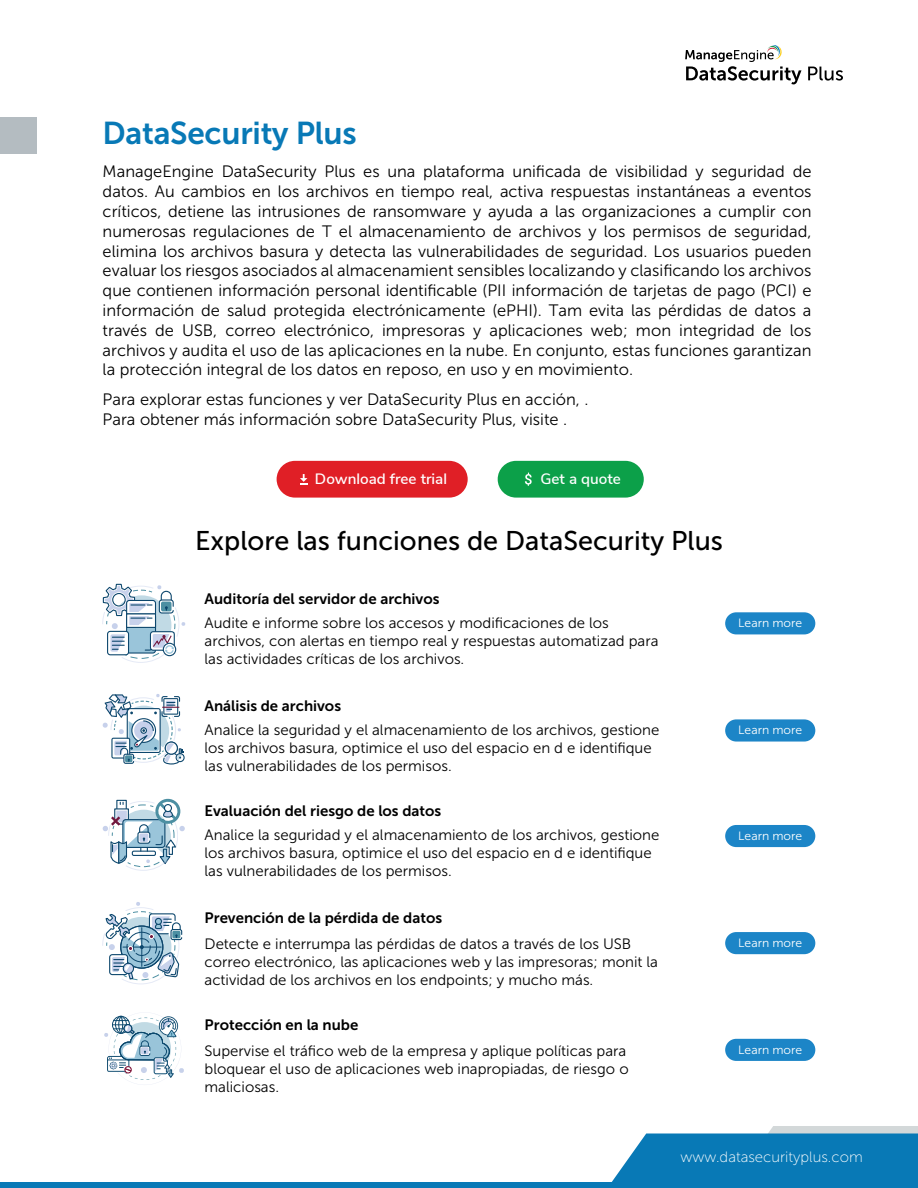
<style>
.page{position:relative;width:918px;height:1188px;background:#fff}
.page>*{position:absolute;margin:0;border:0;box-sizing:border-box;transform-origin:0 0}
.t1{font:31.5px "Museo Sans 700";letter-spacing:-.01em;color:#0879b6}
.t2{font:27px "Museo Sans 500";color:#000}
.t3{font:16.5px/19.8px "Museo Sans 300";color:#000;text-align:justify}
.t4{font:15px/18px "Museo Sans 300";color:#000}
.t5{font:15px "Museo Sans 700";color:#000}
.t6{font:600 15px "Nunito Sans";color:#fff}
.t7{font:15px "Museo Sans 100";color:#fff}
.t8{font:12px "Museo Sans 300";color:#fff}
.t9{font:4.2px "Poppins";color:#0b486d}
</style>
<div class="page">
<svg style="left:685px;top:45px;width:117px;height:39px"></svg>
<svg style="left:808px;top:67px;width:35px;height:14px"></svg>
<div style="left:0;top:117px;width:37px;height:37px;background:#b4bcc1"></div>
<svg style="left:612px;top:1126px;width:306px;height:56px;background:#328fc0"></svg>
<div style="left:0;top:1182px;width:918px;height:6px;background:#0879b6"></div>
<div style="left:498px;top:461px;width:146px;height:37px;background:#0ca049;border-radius:18px"></div>
<div style="left:277px;top:461px;width:191px;height:37px;background:#e01f26;border-radius:18px"></div>
<svg style="left:525px;top:473px;width:7px;height:13px"></svg>
<svg style="left:300px;top:474px;width:7px;height:10px"></svg>
<div style="left:725px;top:612px;width:90px;height:22px;background:#1c85c7;border-radius:11px"></div>
<svg style="left:102px;top:583px;width:84px;height:80px"></svg>
<svg style="left:102px;top:798px;width:83px;height:72px"></svg>
<svg style="left:103px;top:902px;width:78px;height:82px"></svg>
<div style="left:725px;top:719px;width:90px;height:23px;background:#1c85c7;border-radius:11px"></div>
<div style="left:725px;top:825px;width:90px;height:22px;background:#1c85c7;border-radius:11px"></div>
<div style="left:725px;top:932px;width:90px;height:22px;background:#1c85c7;border-radius:11px"></div>
<div style="left:725px;top:1039px;width:90px;height:22px;background:#1c85c7;border-radius:11px"></div>
<svg style="left:102px;top:694px;width:83px;height:71px"></svg>
<svg style="left:104px;top:1015px;width:80px;height:65px"></svg>
<h1 class="t1" style="left:103px;top:116px;width:255px">DataSecurity Plus</h1>
<p class="t3" style="left:103px;top:162px;width:710px">ManageEngine DataSecurity Plus es una plataforma unificada de visibilidad y seguridad de datos. Au cambios en los archivos en tiempo real, activa respuestas instantáneas a eventos críticos, detiene las intrusiones de ransomware y ayuda a las organizaciones a cumplir con numerosas regulaciones de T el almacenamiento de archivos y los permisos de seguridad, elimina los archivos basura y detecta las vulnerabilidades de seguridad. Los usuarios pueden evaluar los riesgos asociados al almacenamient sensibles localizando y clasificando los archivos que contienen información personal identificable (PII información de tarjetas de pago (PCI) e información de salud protegida electrónicamente (ePHI). Tam evita las pérdidas de datos a través de USB, correo electrónico, impresoras y aplicaciones web; mon integridad de los archivos y audita el uso de las aplicaciones en la nube. En conjunto, estas funciones garantizan la protección integral de los datos en reposo, en uso y en movimiento.</p>
<p class="t3" style="left:103px;top:390px;width:487px">Para explorar estas funciones y ver DataSecurity Plus en acción, .<br>Para obtener más información sobre DataSecurity Plus, visite .</p>
<p class="t6" style="left:315px;top:468px;width:134px">Download free trial</p>
<p class="t6" style="left:541px;top:468px;width:82px">Get a quote</p>
<h2 class="t2" style="left:195px;top:526px;width:529px">Explore las funciones de DataSecurity Plus</h2>
<p class="t9" style="left:171px;top:1032px;width:3px">!</p>
<p class="t5" style="left:205px;top:590px;width:237px">Auditoría del servidor de archivos</p>
<p class="t4" style="left:205px;top:614px;width:455px">Audite e informe sobre los accesos y modificaciones de los archivos, con alertas en tiempo real y respuestas automatizad para las actividades críticas de los archivos.</p>
<p class="t5" style="left:205px;top:697px;width:138px">Análisis de archivos</p>
<p class="t4" style="left:205px;top:721px;width:456px">Analice la seguridad y el almacenamiento de los archivos, gestione los archivos basura, optimice el uso del espacio en d e identifique las vulnerabilidades de los permisos.</p>
<p class="t5" style="left:205px;top:803px;width:238px">Evaluación del riesgo de los datos</p>
<p class="t4" style="left:205px;top:826px;width:456px">Analice la seguridad y el almacenamiento de los archivos, gestione los archivos basura, optimice el uso del espacio en d e identifique las vulnerabilidades de los permisos.</p>
<p class="t5" style="left:205px;top:910px;width:239px">Prevención de la pérdida de datos</p>
<p class="t4" style="left:205px;top:935px;width:455px">Detecte e interrumpa las pérdidas de datos a través de los USB correo electrónico, las aplicaciones web y las impresoras; monit la actividad de los archivos en los endpoints; y mucho más.</p>
<p class="t5" style="left:205px;top:1017px;width:155px">Protección en la nube</p>
<p class="t4" style="left:205px;top:1042px;width:426px">Supervise el tráfico web de la empresa y aplique políticas para bloquear el uso de aplicaciones web inapropiadas, de riesgo o maliciosas.</p>
<p class="t8" style="left:738px;top:617px;width:65px">Learn more</p>
<p class="t8" style="left:738px;top:724px;width:65px">Learn more</p>
<p class="t8" style="left:738px;top:829px;width:65px">Learn more</p>
<p class="t8" style="left:738px;top:936px;width:65px">Learn more</p>
<p class="t8" style="left:738px;top:1043px;width:65px">Learn more</p>
<p class="t7" style="left:681px;top:1149px;width:184px">www.datasecurityplus.com</p>
</div>
